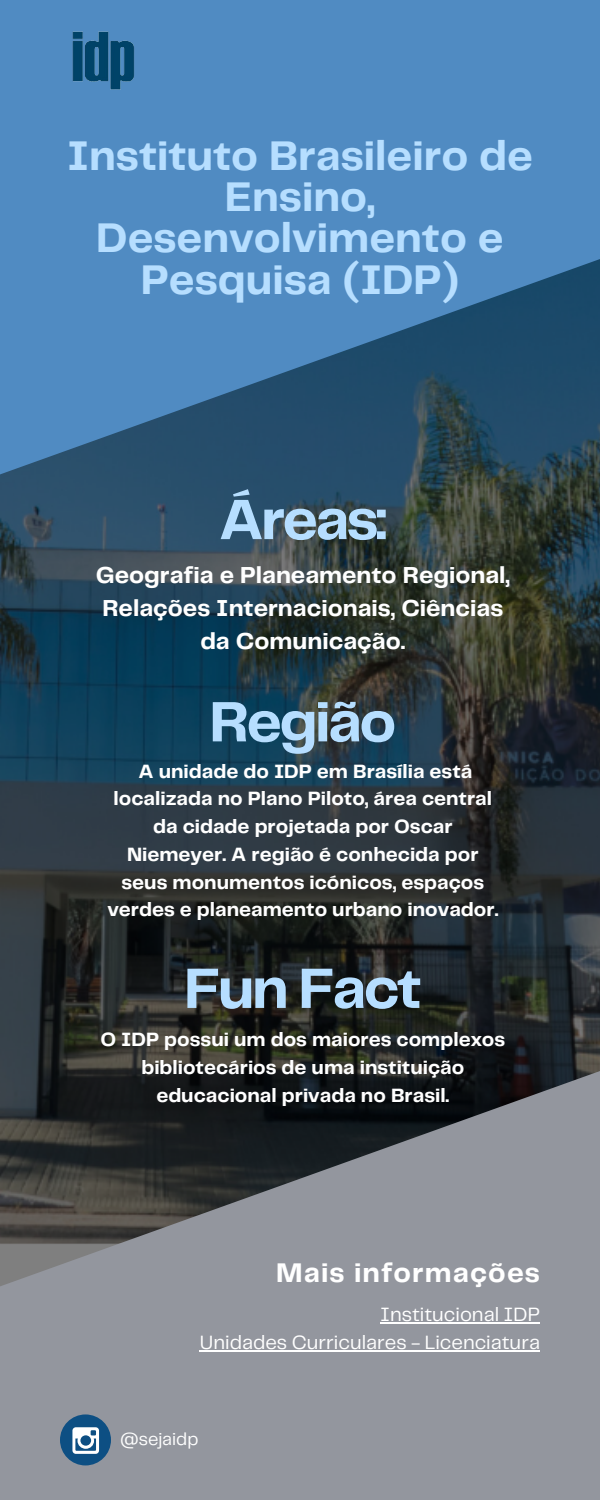
<style>
.page{position:relative;width:600px;height:1500px;background:#fff}
.page>*{position:absolute;margin:0;border:0;box-sizing:border-box;transform-origin:0 0}
.t1{font:700 59px "Telegraf";letter-spacing:-.045em;color:#b6deff}
.t2{font:700 43px/41.2px "Telegraf";color:#b6deff;text-align:center}
.t3{font:700 28px "Telegraf";letter-spacing:.04em;color:#fff}
.t4{font:700 24px/33px "Telegraf";color:#fff;text-align:center}
.t5{font:700 20px/27.8px "Telegraf";color:#fff;text-align:center}
.t6{font:20px/27.8px "Telegraf";color:#fff;text-align:right}
.t7{font:18px "Telegraf";color:#fff}
</style>
<div class="page">
<img style="left:0;top:253px;width:600px;height:1044px">
<div style="left:0;top:1378px;width:600px;height:122px;background:#93969e"></div>
<svg style="left:0;top:1071px;width:599px;height:389px;fill:#93969e"></svg>
<svg style="left:1px;top:158px;width:599px;height:316px;background:#4075a2"></svg>
<div style="left:0;top:0;width:600px;height:158px;background:#508bc2"></div>
<div style="left:60px;top:1414px;width:51px;height:51px;background:#0d4f83;border-radius:50%"></div>
<svg style="left:72px;top:1427px;width:27px;height:27px"></svg>
<img style="left:72px;top:31px;width:63px;height:59px">
<hr style="left:380px;top:1323px;width:160px;height:1px;background:#fff">
<hr style="left:200px;top:1350px;width:340px;height:2px;background:#fff">
<h2 class="t2" style="left:67px;top:137px;width:467px">Instituto Brasileiro de<br>Ensino,<br>Desenvolvimento e<br>Pesquisa (IDP)</h2>
<h1 class="t1" style="left:219px;top:494px;width:170px">Áreas:</h1>
<p class="t4" style="left:96px;top:560px;width:416px">Geografia e Planeamento Regional,<br>Relações Internacionais, Ciências da Comunicação.</p>
<h1 class="t1" style="left:209px;top:697px;width:189px">Região</h1>
<p class="t5" style="left:107px;top:758px;width:393px">A unidade do IDP em Brasília está localizada no Plano Piloto, área central da cidade projetada por Oscar Niemeyer. A região é conhecida por seus monumentos icónicos, espaços verdes e planeamento urbano inovador.</p>
<h1 class="t1" style="left:184px;top:963px;width:239px">Fun Fact</h1>
<p class="t5" style="left:100px;top:1027px;width:406px">O IDP possui um dos maiores complexos bibliotecários de uma instituição educacional privada no Brasil.</p>
<h3 class="t3" style="left:276px;top:1261px;width:265px">Mais informações</h3>
<p class="t6" style="left:200px;top:1302px;width:342px">Institucional IDP<br>Unidades Curriculares - Licenciatura</p>
<p class="t7" style="left:120px;top:1431px;width:80px">@sejaidp</p>
</div>
